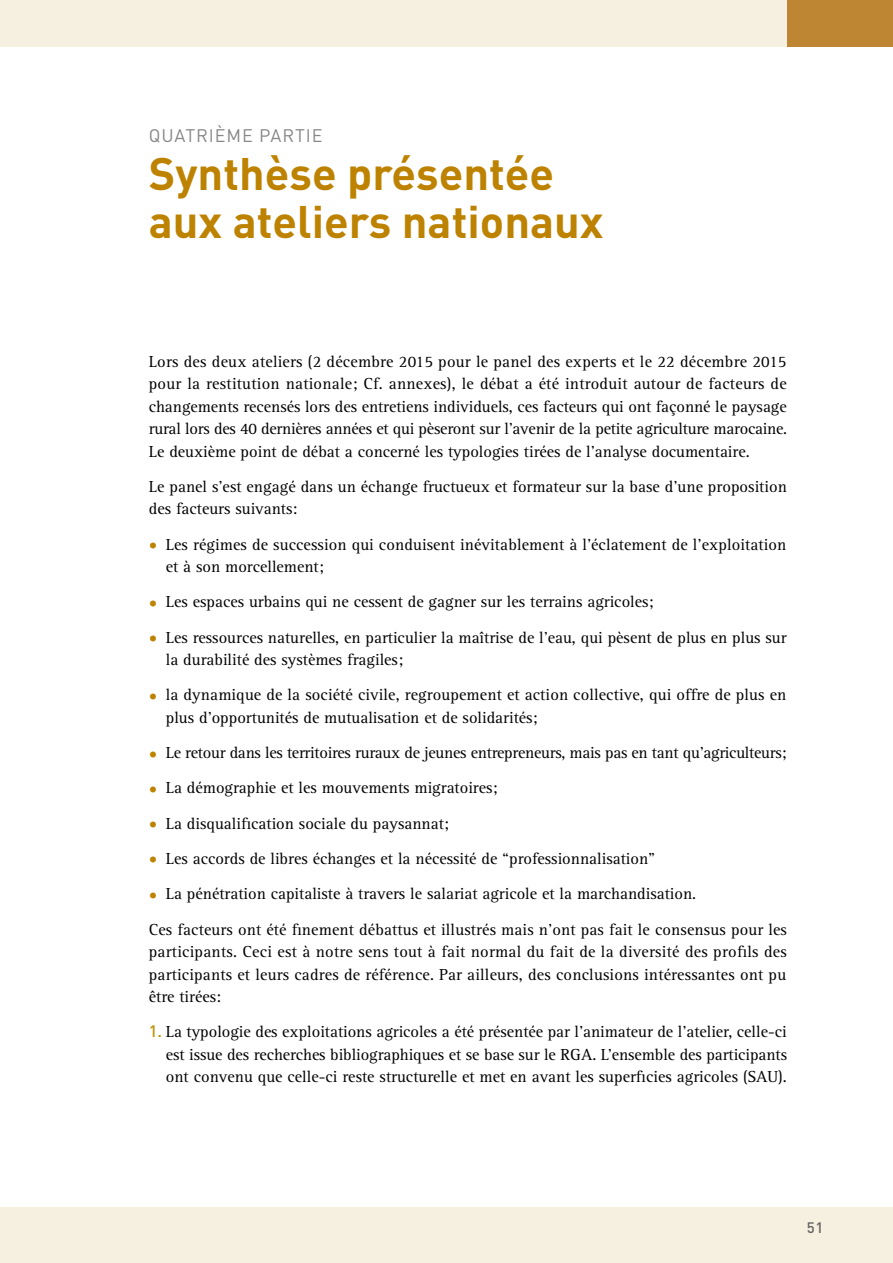
<style>
.page{position:relative;width:893px;height:1263px;background:#fff}
.page>*{position:absolute;margin:0;border:0;box-sizing:border-box;transform-origin:0 0}
.t1{font:700 45px/48px "DIN";color:#bd8200}
.t2{font:18px "DIN";letter-spacing:.05em;color:#878787}
.t3{font:16.5px/22.5px "Rotis Serif";color:#000}
.t4{font:500 15px "DIN";color:#646363}
.s1{color:#bd8200}
.s2{font-family:"DIN";font-weight:500;color:#c09100}
</style>
<div class="page">
<div style="left:0;top:1208px;width:893px;height:55px;background:#f5f0e0"></div>
<div style="left:787px;top:0;width:106px;height:47px;background:#be8632"></div>
<div style="left:0;top:0;width:787px;height:47px;background:#f5f0e0"></div>
<p class="t2" style="left:149px;top:124px;width:175px">QUATRIÈME PARTIE</p>
<h1 class="t1" style="left:149px;top:148px;width:456px">Synthèse présentée aux ateliers nationaux</h1>
<p class="t3" style="left:149px;top:350px;width:640px;text-align:justify">Lors des deux ateliers (2 décembre 2015 pour le panel des experts et le 22 décembre 2015 pour la restitution nationale; Cf. annexes), le débat a été introduit autour de facteurs de changements recensés lors des entretiens individuels, ces facteurs qui ont façonné le paysage rural lors des 40 dernières années et qui pèseront sur l’avenir de la petite agriculture marocaine.<br>Le deuxième point de débat a concerné les typologies tirées de l’analyse documentaire.</p>
<p class="t3" style="left:149px;top:476px;width:640px">Le panel s’est engagé dans un échange fructueux et formateur sur la base d’une proposition des facteurs suivants:</p>
<p class="t3" style="left:166px;top:533px;width:622px;text-indent:-17px"><span class="s1">•</span> Les régimes de succession qui conduisent inévitablement à l’éclatement de l’exploitation et à son morcellement;</p>
<p class="t3" style="left:149px;top:591px;width:506px"><span class="s1">•</span> Les espaces urbains qui ne cessent de gagner sur les terrains agricoles;</p>
<p class="t3" style="left:166px;top:626px;width:622px;text-indent:-17px"><span class="s1">•</span> Les ressources naturelles, en particulier la maîtrise de l’eau, qui pèsent de plus en plus sur la durabilité des systèmes fragiles;</p>
<p class="t3" style="left:166px;top:684px;width:622px;text-indent:-17px"><span class="s1">•</span> la dynamique de la société civile, regroupement et action collective, qui offre de plus en plus d’opportunités de mutualisation et de solidarités;</p>
<p class="t3" style="left:149px;top:742px;width:639px"><span class="s1">•</span> Le retour dans les territoires ruraux de jeunes entrepreneurs, mais pas en tant qu’agriculteurs;</p>
<p class="t3" style="left:149px;top:777px;width:350px"><span class="s1">•</span> La démographie et les mouvements migratoires;</p>
<p class="t3" style="left:149px;top:812px;width:301px"><span class="s1">•</span> La disqualification sociale du paysannat;</p>
<p class="t3" style="left:149px;top:848px;width:508px"><span class="s1">•</span> Les accords de libres échanges et la nécessité de “professionnalisation”</p>
<p class="t3" style="left:149px;top:877px;width:640px;line-height:35.2px"><span class="s1">•</span> La pénétration capitaliste à travers le salariat agricole et la marchandisation.<br>Ces facteurs ont été finement débattus et illustrés mais n’ont pas fait le consensus pour les</p>
<p class="t3" style="left:149px;top:941px;width:639px;text-align:justify">participants. Ceci est à notre sens tout à fait normal du fait de la diversité des profils des participants et leurs cadres de référence. Par ailleurs, des conclusions intéressantes ont pu être tirées:</p>
<p class="t3" style="left:166px;top:1021px;width:623px;text-align:justify;text-indent:-17px"><span class="s2">1.</span> La typologie des exploitations agricoles a été présentée par l’animateur de l’atelier, celle-ci est issue des recherches bibliographiques et se base sur le RGA. L’ensemble des participants ont convenu que celle-ci reste structurelle et met en avant les superficies agricoles (SAU).</p>
<p class="t4" style="left:807px;top:1218px;width:18px">51</p>
</div>
